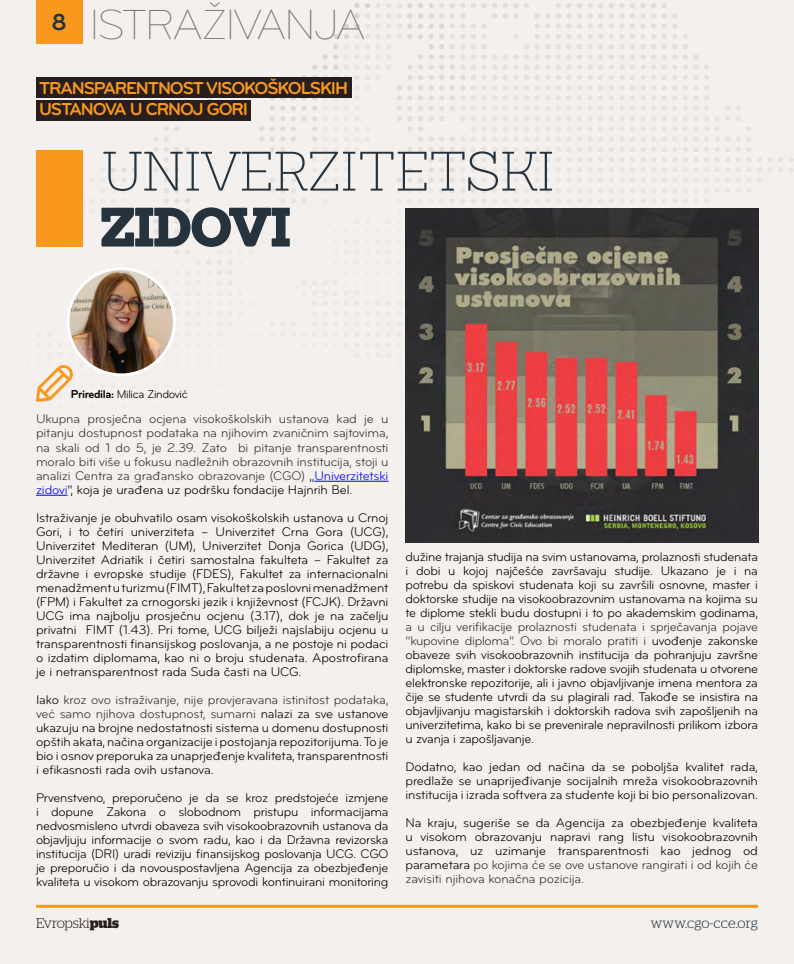
<style>
.page{position:relative;width:794px;height:964px;background:#f4f0ee}
.page>*{position:absolute;margin:0;border:0;box-sizing:border-box;transform-origin:0 0}
.t1{font:200 54.1px "Sanchez";letter-spacing:-.05em;color:#26333d}
.t2{font:900 54.1px "Sanchez";letter-spacing:-.03em;color:#26333d}
.t3{font:300 43.6px "Bryant Pro";letter-spacing:-.06em;color:#77787b}
.t4{font:700 24px "Bryant Pro";color:#26333d}
.t5{font:700 18px/21.6px "Bryant Pro";letter-spacing:-.06em;color:#f8991d}
.t6{font:300 14.2px "Stag";color:#26333d}
.t7{font:300 14.2px "Stag";letter-spacing:-.015em;color:#281e1e}
.t8{font:13px/14px "Bryant Pro";letter-spacing:-.015em;color:#000;text-align:justify}
.t9{font:13px/14px "Bryant Pro";letter-spacing:-.01em;color:#333;text-align:justify}
.t10{font:12px "Bryant Pro";letter-spacing:-.03em;color:#000;scale:.96 1}
.s1{font-weight:700}
.s2{color:#000}
.s3{color:#00f}
.s4{color:#333}
</style>
<div class="page">
<svg style="left:630px;top:3px;width:15px;height:128px"></svg>
<svg style="left:651px;top:3px;width:26px;height:128px"></svg>
<svg style="left:683px;top:34px;width:15px;height:97px"></svg>
<svg style="left:630px;top:137px;width:15px;height:45px"></svg>
<svg style="left:503px;top:137px;width:15px;height:45px"></svg>
<svg style="left:524px;top:137px;width:47px;height:45px"></svg>
<svg style="left:577px;top:137px;width:15px;height:45px"></svg>
<svg style="left:598px;top:137px;width:26px;height:45px"></svg>
<svg style="left:407px;top:147px;width:5px;height:5px"></svg>
<svg style="left:164px;top:291px;width:8px;height:64px"></svg>
<svg style="left:577px;top:3px;width:15px;height:128px"></svg>
<svg style="left:598px;top:3px;width:26px;height:128px"></svg>
<svg style="left:153px;top:209px;width:5px;height:35px"></svg>
<svg style="left:651px;top:137px;width:47px;height:45px"></svg>
<svg style="left:704px;top:137px;width:26px;height:45px"></svg>
<svg style="left:736px;top:106px;width:15px;height:25px"></svg>
<svg style="left:757px;top:157px;width:37px;height:25px"></svg>
<svg style="left:736px;top:137px;width:15px;height:45px"></svg>
<svg style="left:704px;top:65px;width:26px;height:66px"></svg>
<svg style="left:513px;top:34px;width:5px;height:5px"></svg>
<svg style="left:503px;top:55px;width:15px;height:76px"></svg>
<svg style="left:503px;top:3px;width:15px;height:15px"></svg>
<svg style="left:291px;top:34px;width:47px;height:97px"></svg>
<svg style="left:259px;top:98px;width:26px;height:33px"></svg>
<svg style="left:259px;top:137px;width:26px;height:15px"></svg>
<svg style="left:397px;top:3px;width:15px;height:36px"></svg>
<svg style="left:397px;top:65px;width:15px;height:66px"></svg>
<svg style="left:418px;top:3px;width:26px;height:128px"></svg>
<svg style="left:450px;top:3px;width:15px;height:118px"></svg>
<svg style="left:471px;top:3px;width:26px;height:200px"></svg>
<svg style="left:450px;top:137px;width:15px;height:66px"></svg>
<svg style="left:418px;top:137px;width:26px;height:56px"></svg>
<svg style="left:397px;top:167px;width:15px;height:16px"></svg>
<svg style="left:344px;top:3px;width:47px;height:97px"></svg>
<svg style="left:291px;top:137px;width:26px;height:66px"></svg>
<svg style="left:270px;top:178px;width:15px;height:25px"></svg>
<svg style="left:217px;top:260px;width:15px;height:25px"></svg>
<svg style="left:137px;top:271px;width:21px;height:13px"></svg>
<svg style="left:134px;top:360px;width:24px;height:15px"></svg>
<svg style="left:164px;top:126px;width:15px;height:5px"></svg>
<svg style="left:185px;top:147px;width:5px;height:5px"></svg>
<svg style="left:153px;top:137px;width:5px;height:15px"></svg>
<svg style="left:153px;top:168px;width:5px;height:4px"></svg>
<svg style="left:185px;top:198px;width:16px;height:36px"></svg>
<svg style="left:185px;top:250px;width:26px;height:15px"></svg>
<svg style="left:164px;top:137px;width:15px;height:117px"></svg>
<svg style="left:82px;top:167px;width:1px;height:47px"></svg>
<svg style="left:132px;top:167px;width:5px;height:16px"></svg>
<svg style="left:111px;top:167px;width:15px;height:16px"></svg>
<svg style="left:524px;top:3px;width:47px;height:128px"></svg>
<hr style="left:36px;top:905px;width:722px;height:3px;background:#f8991d">
<img style="left:68px;top:269px;width:106px;height:106px;border-radius:53px">
<div style="left:67px;top:267px;width:109px;height:109px;border:3px solid #fff;border-radius:50%"></div>
<svg style="left:36px;top:332px;width:69px;height:70px"></svg>
<hr style="left:314px;top:481px;width:74px;height:1px;background:#00f">
<hr style="left:36px;top:495px;width:32px;height:1px;background:#00f">
<div style="left:36px;top:150px;width:46px;height:97px;background:#f8991d"></div>
<div style="left:36px;top:77px;width:315px;height:21px;background:#281e1e"></div>
<div style="left:36px;top:100px;width:215px;height:20px;background:#281e1e"></div>
<img style="left:405px;top:208px;width:354px;height:335px">
<div style="left:36px;top:0;width:46px;height:44px;background:#f8991d"></div>
<h3 class="t4" style="left:51px;top:9px;width:17px">8</h3>
<h2 class="t3" style="left:89px;top:2px;width:279px">ISTRAŽIVANJA</h2>
<h3 class="t5" style="left:39px;top:77px;width:310px">TRANSPARENTNOST VISOKOŠKOLSKIH<br>USTANOVA U CRNOJ GORI</h3>
<h1 class="t1" style="left:100px;top:138px;width:457px">UNIVERZITETSKI</h1>
<h1 class="t2" style="left:100px;top:188px;width:192px">ZIDOVI</h1>
<p class="t10" style="left:71px;top:388px;width:123px"><span class="s1">Priredila:</span> Milica Zindović</p>
<p class="t9" style="left:36px;top:412px;width:354px">Ukupna prosječna ocjena visokoškolskih ustanova kad je u pitanju dostupnost podataka na njihovim zvaničnim sajtovima, na skali od 1 do 5, je 2.39. Zato bi pitanje transparentnosti moralo biti više u fokusu nadležnih obrazovnih institucija, stoji u analizi Centra za građansko obrazovanje (CGO) <span class="s2">„</span><span class="s3">Univerzitetski zidovi</span><span class="s2">“, koja je urađena uz podršku fondacije Hajnrih Bel.</span></p>
<p class="t8" style="left:36px;top:510px;width:354px">Istraživanje je obuhvatilo osam visokoškolskih ustanova u Crnoj Gori, i to četiri univerziteta – Univerzitet Crna Gora (UCG), Univerzitet Mediteran (UM), Univerzitet Donja Gorica (UDG), Univerzitet Adriatik i četiri samostalna fakulteta – Fakultet za državne i evropske studije (FDES), Fakultet za internacionalni menadžment u turizmu (FIMT), Fakultet za poslovni menadžment (FPM) i Fakultet za crnogorski jezik i književnost (FCJK). Državni UCG ima najbolju prosječnu ocjenu (3.17), dok je na začelju privatni FIMT (1.43). Pri tome, UCG bilježi najslabiju ocjenu u transparentnosti finansijskog poslovanja, a ne postoje ni podaci o izdatim diplomama, kao ni o broju studenata. Apostrofirana je i netransparentnost rada Suda časti na UCG.</p>
<p class="t8" style="left:36px;top:692px;width:354px">Iako <span class="s4">kroz ovo istraživanje, nije provjeravana istinitost podataka, već samo njihova dostupnost, sumarni</span> nalazi za sve ustanove ukazuju na brojne nedostatnosti sistema u domenu dostupnosti opštih akata, načina organizacije i postojanja repozitorijuma. To je bio i osnov preporuka za unaprjeđenje kvaliteta, transparentnosti i efikasnosti rada ovih ustanova.</p>
<p class="t8" style="left:36px;top:790px;width:354px">Prvenstveno, preporučeno je da se kroz predstojeće izmjene i dopune Zakona o slobodnom pristupu informacijama nedvosmisleno utvrdi obaveza svih visokoobrazovnih ustanova da objavljuju informacije o svom radu, kao i da Državna revizorska institucija (DRI) uradi reviziju finansijskog poslovanja UCG. CGO je preporučio i da novouspostavljena Agencija za obezbjeđenje kvaliteta u visokom obrazovanju sprovodi kontinuirani monitoring</p>
<p class="t7" style="left:36px;top:915px;width:85px">Evropski<span class="s1">puls</span></p>
<p class="t8" style="left:405px;top:550px;width:354px">dužine trajanja studija na svim ustanovama, prolaznosti studenata i dobi u kojoj najčešće završavaju studije. Ukazano je i na potrebu da spiskovi studenata koji su završili osnovne, master i doktorske studije na visokoobrazovnim ustanovama na kojima su te diplome stekli budu dostupni i to po akademskim godinama,</p>
<p class="t8" style="left:405px;top:620px;width:354px"><span class="s4">a u cilju verifikacije prolaznosti studenata i sprječavanja pojave “kupovine diploma”. Ovo bi moralo pratiti i</span> uvođenje zakonske obaveze svih visokoobrazovnih institucija da pohranjuju završne diplomske, master i doktorske radove svojih studenata u otvorene elektronske repozitorije, ali i javno objavljivanje imena mentora za čije se studente utvrdi da su plagirali rad. Takođe se insistira na objavljivanju magistarskih i doktorskih radova svih zapošljenih na univerzitetima, kako bi se prevenirale nepravilnosti prilikom izbora u zvanja i zapošljavanje.</p>
<p class="t8" style="left:405px;top:760px;width:354px">Dodatno, kao jedan od načina da se poboljša kvalitet rada, predlaže se unaprijeđivanje socijalnih mreža visokoobrazovnih institucija i izrada softvera za studente koji bi bio personalizovan.</p>
<p class="t8" style="left:405px;top:816px;width:354px">Na kraju, sugeriše se da Agencija za obezbjeđenje kvaliteta u visokom obrazovanju napravi rang listu visokoobrazovnih ustanova, uz uzimanje transparentnosti kao jednog od parametara <span class="s4">po kojima će se ove ustanove rangirati i od kojih će zavisiti njihova konačna pozicija.</span></p>
<p class="t6" style="left:650px;top:915px;width:109px">www.cgo-cce.org</p>
</div>
